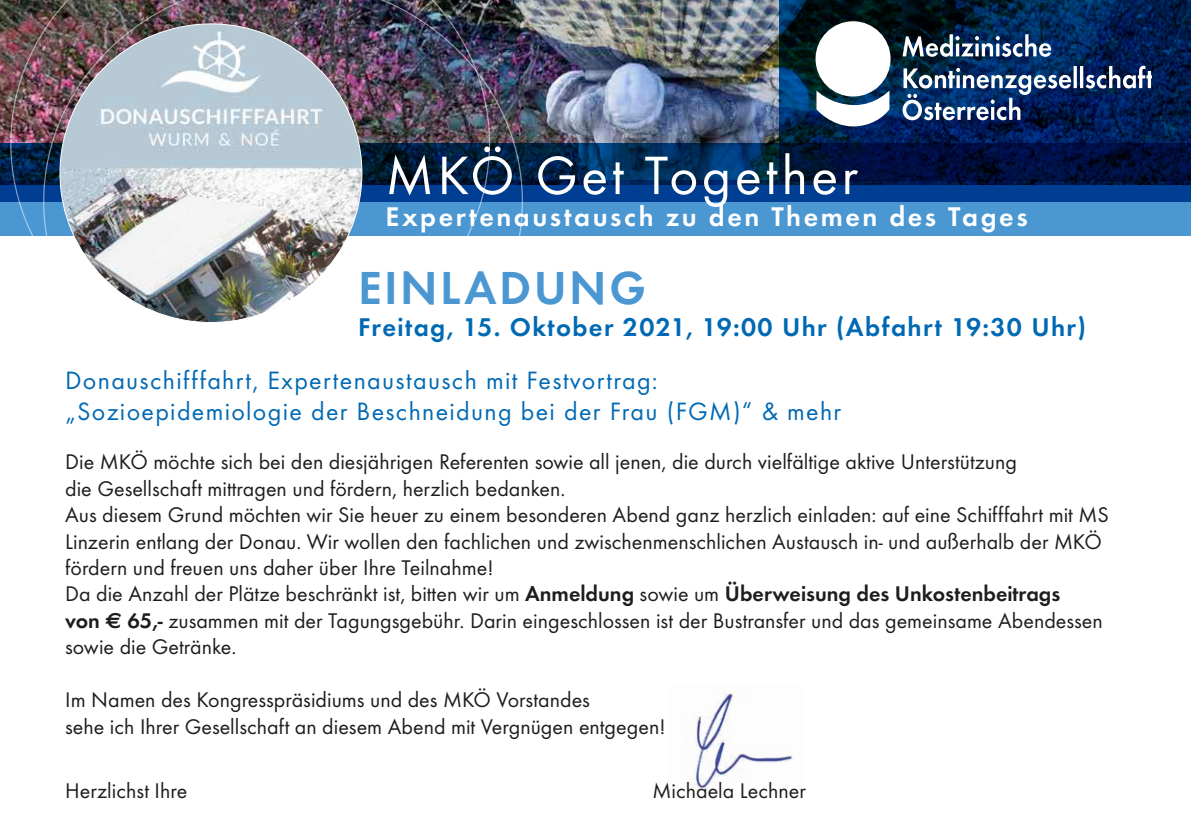
<style>
.page{position:relative;width:1191px;height:840px;background:#fff}
.page>*{position:absolute;margin:0;border:0;box-sizing:border-box;transform-origin:0 0}
.t1{font:56px "Futura T";letter-spacing:.06em;color:#fff}
.t2{font:600 48px "Futura T";letter-spacing:.05em;color:#4b97d2}
.t3{font:600 28px "Futura T";letter-spacing:.09em;color:#fff}
.t4{font:600 26.6px "Futura T";letter-spacing:.05em;color:#0069b4}
.t5{font:26px/31.2px "Futura T";letter-spacing:.05em;color:#0069b4}
.t6{font:22px/26.4px "Futura T";color:#1d1d1b}
.s1{font-weight:600}
.s2{font-family:"Euro Sans";font-weight:700}
</style>
<div class="page">
<img style="left:0;top:0;width:780px;height:143px">
<svg style="left:780px;top:0;width:411px;height:143px;background:#001f47"></svg>
<div style="left:0;top:180px;width:1191px;height:55px;background:#4b97d2"></div>
<svg style="left:0;top:143px;width:1191px;height:58px;background:#00245b"></svg>
<svg style="left:815px;top:21px;width:75px;height:105px"></svg>
<svg style="left:902px;top:34px;width:249px;height:86px;background:#314d78"></svg>
<img style="left:10px;top:0;width:33px;height:236px">
<img style="left:43px;top:0;width:480px;height:323px">
<img style="left:687px;top:689px;width:106px;height:102px">
<h1 class="t1" style="left:386px;top:143px;width:474px">MKÖ Get Together</h1>
<p class="t3" style="left:386px;top:200px;width:643px">Expertenaustausch zu den Themen des Tages</p>
<h2 class="t2" style="left:358px;top:259px;width:289px">EINLADUNG</h2>
<p class="t4" style="left:358px;top:311px;width:729px">Freitag, 15. Oktober 2021, 19:00 Uhr (Abfahrt 19:30 Uhr)</p>
<p class="t5" style="left:65px;top:364px;width:777px">Donauschifffahrt, Expertenaustausch mit Festvortrag: „Sozioepidemiologie der Beschneidung bei der Frau (FGM)“ &amp; mehr</p>
<p class="t6" style="left:65px;top:448px;width:1045px">Die MKÖ möchte sich bei den diesjährigen Referenten sowie all jenen, die durch vielfältige aktive Unterstützung<br>die Gesellschaft mittragen und fördern, herzlich bedanken.<br>Aus diesem Grund möchten wir Sie heuer zu einem besonderen Abend ganz herzlich einladen: auf eine Schifffahrt mit MS Linzerin entlang der Donau. Wir wollen den fachlichen und zwischenmenschlichen Austausch in- und außerhalb der MKÖ fördern und freuen uns daher über Ihre Teilnahme!<br>Da die Anzahl der Plätze beschränkt ist, bitten wir um <span class="s1">Anmeldung</span> sowie um <span class="s1">Überweisung des Unkostenbeitrags<br>von</span> <span class="s2">€</span> <span class="s1">65,-</span> zusammen mit der Tagungsgebühr. Darin eingeschlossen ist der Bustransfer und das gemeinsame Abendessen sowie die Getränke.</p>
<p class="t6" style="left:65px;top:686px;width:602px">Im Namen des Kongresspräsidiums und des MKÖ Vorstandes<br>sehe ich Ihrer Gesellschaft an diesem Abend mit Vergnügen entgegen!</p>
<p class="t6" style="left:65px;top:777px;width:123px">Herzlichst Ihre</p>
<p class="t6" style="left:652px;top:777px;width:155px">Michaela Lechner</p>
</div>
